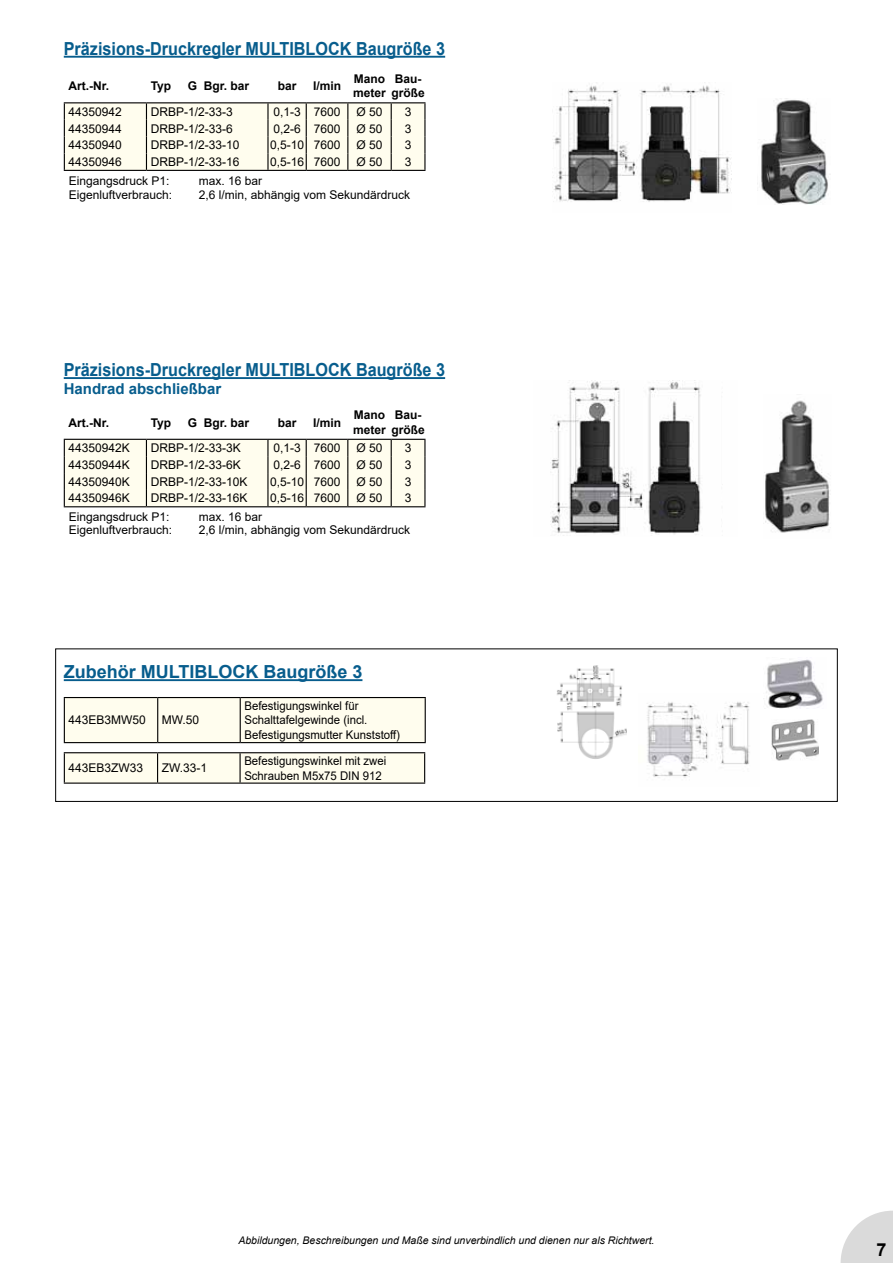
<style>
.page{position:relative;width:893px;height:1263px;background:#fff}
.page>*{position:absolute;margin:0;border:0;box-sizing:border-box;transform-origin:0 0}
.t1{font:700 18px "Arial";color:#075d8d;scale:.9 1}
.t2{font:700 18px "Arial";color:#075d8d}
.t3{font:700 18px "Arial";color:#000}
.t4{font:700 15px "Arial";color:#075d8d}
.t5{font:12px "Arial";color:#000}
.t6{font:12px/14.4px "Arial";color:#000;scale:.95 1}
.t7{font:700 12px/14.4px "Arial";color:#000}
.t8{font:italic 10.5px "Arial";color:#000}
</style>
<div class="page">
<img style="left:550px;top:380px;width:93px;height:156px">
<img style="left:764px;top:400px;width:66px;height:133px">
<hr style="left:64px;top:377px;width:381px;height:2px;background:#075d8d">
<img style="left:648px;top:380px;width:53px;height:154px">
<hr style="left:64px;top:56px;width:381px;height:2px;background:#075d8d">
<img style="left:552px;top:82px;width:179px;height:120px">
<img style="left:761px;top:98px;width:69px;height:106px">
<hr style="left:64px;top:102px;width:82px;height:1px;background:#000">
<hr style="left:146px;top:102px;width:122px;height:1px;background:#000">
<hr style="left:268px;top:102px;width:38px;height:1px;background:#000">
<hr style="left:306px;top:102px;width:42px;height:1px;background:#000">
<hr style="left:348px;top:102px;width:43px;height:1px;background:#000">
<hr style="left:391px;top:102px;width:34px;height:1px;background:#000">
<div style="left:64px;top:103px;width:361px;height:67px;background:#fffdee"></div>
<hr style="left:64px;top:170px;width:82px;height:1px;background:#000">
<hr style="left:146px;top:170px;width:122px;height:1px;background:#000">
<hr style="left:268px;top:170px;width:38px;height:1px;background:#000">
<hr style="left:306px;top:170px;width:42px;height:1px;background:#000">
<hr style="left:348px;top:170px;width:43px;height:1px;background:#000">
<hr style="left:391px;top:170px;width:34px;height:1px;background:#000">
<div style="left:64px;top:439px;width:361px;height:67px;background:#fffdee"></div>
<hr style="left:64px;top:506px;width:82px;height:1px;background:#000">
<hr style="left:146px;top:506px;width:122px;height:1px;background:#000">
<hr style="left:268px;top:506px;width:38px;height:1px;background:#000">
<hr style="left:306px;top:506px;width:42px;height:1px;background:#000">
<hr style="left:348px;top:506px;width:43px;height:1px;background:#000">
<hr style="left:391px;top:506px;width:34px;height:1px;background:#000">
<div style="left:55px;top:648px;width:783px;height:154px;border:1px solid #000"></div>
<img style="left:557px;top:665px;width:70px;height:94px">
<div style="left:65px;top:698px;width:360px;height:44px;background:#fffdee"></div>
<hr style="left:64px;top:697px;width:94px;height:1px;background:#000">
<hr style="left:64px;top:698px;width:1px;height:44px;background:#000">
<hr style="left:158px;top:697px;width:82px;height:1px;background:#000">
<hr style="left:157px;top:698px;width:1px;height:44px;background:#000">
<hr style="left:240px;top:697px;width:186px;height:1px;background:#000">
<hr style="left:240px;top:698px;width:1px;height:44px;background:#000">
<hr style="left:64px;top:742px;width:94px;height:1px;background:#000">
<hr style="left:158px;top:742px;width:82px;height:1px;background:#000">
<hr style="left:240px;top:742px;width:186px;height:1px;background:#000">
<hr style="left:425px;top:698px;width:1px;height:44px;background:#000">
<img style="left:647px;top:702px;width:103px;height:76px">
<hr style="left:64px;top:679px;width:298px;height:2px;background:#075d8d">
<img style="left:763px;top:659px;width:60px;height:50px">
<img style="left:771px;top:720px;width:48px;height:40px">
<hr style="left:64px;top:752px;width:94px;height:1px;background:#000">
<hr style="left:158px;top:752px;width:82px;height:1px;background:#000">
<hr style="left:240px;top:752px;width:185px;height:1px;background:#000">
<hr style="left:64px;top:782px;width:94px;height:2px;background:#000">
<hr style="left:158px;top:782px;width:82px;height:2px;background:#000">
<hr style="left:240px;top:782px;width:185px;height:2px;background:#000">
<svg style="left:64px;top:753px;width:361px;height:30px;background:#f5f3e5"></svg>
<svg style="left:841px;top:1210px;width:52px;height:53px"></svg>
<h1 class="t1" style="left:64px;top:36px;width:425px">Präzisions-Druckregler MULTIBLOCK Baugröße 3</h1>
<p class="t7" style="left:69px;top:79px;width:42px">Art.-Nr.</p>
<p class="t7" style="left:151px;top:79px;width:22px">Typ</p>
<p class="t7" style="left:188px;top:79px;width:63px">G Bgr. bar</p>
<p class="t7" style="left:278px;top:79px;width:20px">bar</p>
<p class="t7" style="left:313px;top:79px;width:30px">I/min</p>
<p class="t7" style="left:353px;top:72px;width:34px">Mano meter</p>
<p class="t7" style="left:391px;top:72px;width:35px">Bau&shy;größe</p>
<p class="t5" style="left:69px;top:103px;width:55px">44350942</p>
<p class="t5" style="left:151px;top:103px;width:84px">DRBP-1/2-33-3</p>
<p class="t5" style="left:273px;top:103px;width:68px">0,1-3 7600</p>
<p class="t5" style="left:356px;top:103px;width:28px">Ø 50</p>
<p class="t5" style="left:405px;top:103px;width:8px">3</p>
<p class="t5" style="left:69px;top:120px;width:55px">44350944</p>
<p class="t5" style="left:151px;top:120px;width:84px">DRBP-1/2-33-6</p>
<p class="t5" style="left:273px;top:120px;width:68px">0,2-6 7600</p>
<p class="t5" style="left:356px;top:120px;width:28px">Ø 50</p>
<p class="t5" style="left:405px;top:120px;width:8px">3</p>
<p class="t5" style="left:69px;top:137px;width:55px">44350940</p>
<p class="t5" style="left:151px;top:137px;width:90px">DRBP-1/2-33-10</p>
<p class="t5" style="left:270px;top:137px;width:72px">0,5-10 7600</p>
<p class="t5" style="left:357px;top:137px;width:28px">Ø 50</p>
<p class="t5" style="left:405px;top:137px;width:8px">3</p>
<p class="t5" style="left:69px;top:154px;width:55px">44350946</p>
<p class="t5" style="left:151px;top:154px;width:90px">DRBP-1/2-33-16</p>
<p class="t5" style="left:270px;top:154px;width:72px">0,5-16 7600</p>
<p class="t5" style="left:357px;top:154px;width:28px">Ø 50</p>
<p class="t5" style="left:405px;top:154px;width:8px">3</p>
<p class="t5" style="left:69px;top:173px;width:102px">Eingangsdruck P1:</p>
<p class="t5" style="left:199px;top:173px;width:65px">max. 16 bar</p>
<p class="t5" style="left:69px;top:186px;width:105px">Eigenluftverbrauch:</p>
<p class="t5" style="left:199px;top:186px;width:213px">2,6 l/min, abhängig vom Sekundärdruck</p>
<h1 class="t1" style="left:64px;top:357px;width:425px">Präzisions-Druckregler MULTIBLOCK Baugröße 3</h1>
<p class="t4" style="left:64px;top:378px;width:159px">Handrad abschließbar</p>
<p class="t7" style="left:69px;top:415px;width:42px">Art.-Nr.</p>
<p class="t7" style="left:151px;top:415px;width:22px">Typ</p>
<p class="t7" style="left:188px;top:415px;width:63px">G Bgr. bar</p>
<p class="t7" style="left:278px;top:415px;width:20px">bar</p>
<p class="t7" style="left:313px;top:415px;width:30px">I/min</p>
<p class="t7" style="left:353px;top:408px;width:34px">Mano meter</p>
<p class="t7" style="left:391px;top:408px;width:35px">Bau&shy;größe</p>
<p class="t5" style="left:69px;top:440px;width:63px">44350942K</p>
<p class="t5" style="left:151px;top:440px;width:92px">DRBP-1/2-33-3K</p>
<p class="t5" style="left:273px;top:440px;width:68px">0,1-3 7600</p>
<p class="t5" style="left:356px;top:440px;width:28px">Ø 50</p>
<p class="t5" style="left:405px;top:440px;width:8px">3</p>
<p class="t5" style="left:69px;top:456px;width:63px">44350944K</p>
<p class="t5" style="left:151px;top:456px;width:92px">DRBP-1/2-33-6K</p>
<p class="t5" style="left:273px;top:456px;width:68px">0,2-6 7600</p>
<p class="t5" style="left:356px;top:456px;width:28px">Ø 50</p>
<p class="t5" style="left:405px;top:456px;width:8px">3</p>
<p class="t5" style="left:69px;top:473px;width:63px">44350940K</p>
<p class="t5" style="left:151px;top:473px;width:98px">DRBP-1/2-33-10K</p>
<p class="t5" style="left:270px;top:473px;width:72px">0,5-10 7600</p>
<p class="t5" style="left:357px;top:473px;width:28px">Ø 50</p>
<p class="t5" style="left:405px;top:473px;width:8px">3</p>
<p class="t5" style="left:69px;top:490px;width:63px">44350946K</p>
<p class="t5" style="left:151px;top:490px;width:98px">DRBP-1/2-33-16K</p>
<p class="t5" style="left:270px;top:490px;width:72px">0,5-16 7600</p>
<p class="t5" style="left:357px;top:490px;width:28px">Ø 50</p>
<p class="t5" style="left:405px;top:490px;width:8px">3</p>
<p class="t5" style="left:69px;top:508px;width:102px">Eingangsdruck P1:</p>
<p class="t5" style="left:199px;top:508px;width:65px">max. 16 bar</p>
<p class="t5" style="left:69px;top:522px;width:105px">Eigenluftverbrauch:</p>
<p class="t5" style="left:199px;top:522px;width:213px">2,6 l/min, abhängig vom Sekundärdruck</p>
<h1 class="t2" style="left:64px;top:659px;width:300px">Zubehör MULTIBLOCK Baugröße 3</h1>
<p class="t5" style="left:69px;top:712px;width:79px">443EB3MW50</p>
<p class="t5" style="left:162px;top:712px;width:39px">MW.50</p>
<p class="t6" style="left:244px;top:698px;width:165px">Befestigungswinkel für<br>Schalttafelgewinde (incl.<br>Befestigungsmutter Kunststoff)</p>
<p class="t5" style="left:69px;top:760px;width:76px">443EB3ZW33</p>
<p class="t5" style="left:162px;top:760px;width:47px">ZW.33-1</p>
<p class="t6" style="left:244px;top:754px;width:151px">Befestigungswinkel mit zwei<br>Schrauben M5x75 DIN 912</p>
<p class="t8" style="left:238px;top:1233px;width:418px">Abbildungen, Beschreibungen und Maße sind unverbindlich und dienen nur als Richtwert.</p>
<h1 class="t3" style="left:877px;top:1237px;width:12px">7</h1>
</div>
